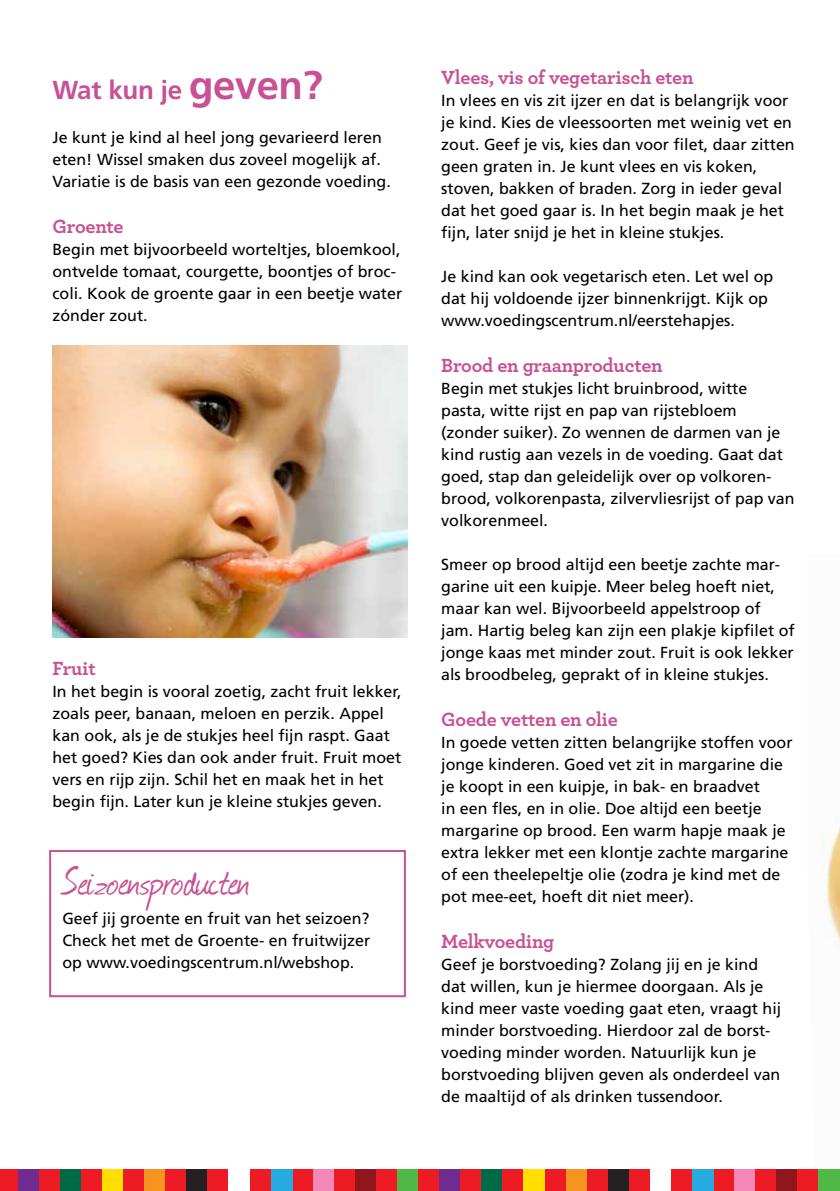
<style>
.page{position:relative;width:840px;height:1191px;background:#fff}
.page>*{position:absolute;margin:0;border:0;box-sizing:border-box;transform-origin:0 0}
.t1{font:46px "Journal";letter-spacing:-.01em;color:#c85094}
.t2{font:700 26px "Frutiger";letter-spacing:-.01em;color:#c85094}
.t3{font:700 20px "Archer Pro";letter-spacing:-.01em;color:#c85094}
.t4{font:16px/22px "Frutiger";color:#000}
.s1{font-size:40px}
</style>
<div class="page">
<img style="left:806px;top:828px;width:33px;height:342px">
<img style="left:52px;top:346px;width:355px;height:291px">
<div style="left:0;top:1170px;width:18px;height:21px;background:#ed1c24"></div>
<div style="left:18px;top:1170px;width:21px;height:21px;background:#702b91"></div>
<div style="left:39px;top:1170px;width:21px;height:21px;background:#ed1c24"></div>
<div style="left:60px;top:1170px;width:21px;height:21px;background:#006945"></div>
<div style="left:81px;top:1170px;width:21px;height:21px;background:#ed1c24"></div>
<div style="left:102px;top:1170px;width:21px;height:21px;background:#ffde00"></div>
<div style="left:123px;top:1170px;width:21px;height:21px;background:#ed1c24"></div>
<div style="left:144px;top:1170px;width:22px;height:21px;background:#f7941f"></div>
<div style="left:166px;top:1170px;width:21px;height:21px;background:#ed1c24"></div>
<div style="left:187px;top:1170px;width:21px;height:21px;background:#241f21"></div>
<div style="left:208px;top:1170px;width:21px;height:21px;background:#ed1c24"></div>
<div style="left:250px;top:1170px;width:21px;height:21px;background:#ed1c24"></div>
<div style="left:292px;top:1170px;width:21px;height:21px;background:#ed1c24"></div>
<div style="left:313px;top:1170px;width:21px;height:21px;background:#f287b8"></div>
<div style="left:334px;top:1170px;width:21px;height:21px;background:#ed1c24"></div>
<div style="left:355px;top:1170px;width:21px;height:21px;background:#8f171c"></div>
<div style="left:376px;top:1170px;width:21px;height:21px;background:#ed1c24"></div>
<div style="left:397px;top:1170px;width:21px;height:21px;background:#4fb847"></div>
<div style="left:418px;top:1170px;width:21px;height:21px;background:#ed1c24"></div>
<div style="left:271px;top:1170px;width:21px;height:21px;background:#26abe0"></div>
<div style="left:439px;top:1170px;width:21px;height:21px;background:#702b91"></div>
<div style="left:460px;top:1170px;width:21px;height:21px;background:#ed1c24"></div>
<div style="left:481px;top:1170px;width:21px;height:21px;background:#006945"></div>
<div style="left:502px;top:1170px;width:21px;height:21px;background:#ed1c24"></div>
<div style="left:523px;top:1170px;width:21px;height:21px;background:#ffde00"></div>
<div style="left:544px;top:1170px;width:21px;height:21px;background:#ed1c24"></div>
<div style="left:565px;top:1170px;width:21px;height:21px;background:#f7941f"></div>
<div style="left:586px;top:1170px;width:22px;height:21px;background:#ed1c24"></div>
<div style="left:608px;top:1170px;width:21px;height:21px;background:#241f21"></div>
<div style="left:629px;top:1170px;width:21px;height:21px;background:#ed1c24"></div>
<div style="left:671px;top:1170px;width:21px;height:21px;background:#ed1c24"></div>
<div style="left:713px;top:1170px;width:21px;height:21px;background:#ed1c24"></div>
<div style="left:734px;top:1170px;width:21px;height:21px;background:#f287b8"></div>
<div style="left:755px;top:1170px;width:21px;height:21px;background:#ed1c24"></div>
<div style="left:776px;top:1170px;width:21px;height:21px;background:#8f171c"></div>
<div style="left:797px;top:1170px;width:21px;height:21px;background:#ed1c24"></div>
<div style="left:818px;top:1170px;width:21px;height:21px;background:#4fb847"></div>
<div style="left:692px;top:1170px;width:21px;height:21px;background:#26abe0"></div>
<div style="left:49px;top:850px;width:356px;height:147px;border:2px solid #c85094"></div>
<h2 class="t2" style="left:52px;top:75px;width:271px">Wat kun je <span class="s1">geven?</span></h2>
<p class="t4" style="left:52px;top:126px;width:339px">Je kunt je kind al heel jong gevarieerd leren eten! Wissel smaken dus zoveel mogelijk af.<br>Variatie is de basis van een gezonde voeding.</p>
<p class="t3" style="left:52px;top:211px;width:72px">Groente</p>
<p class="t4" style="left:52px;top:238px;width:351px">Begin met bijvoorbeeld worteltjes, bloemkool, ontvelde tomaat, courgette, boontjes of broc&shy;coli. Kook de groente gaar in een beetje water zónder zout.</p>
<p class="t3" style="left:52px;top:653px;width:45px">Fruit</p>
<p class="t4" style="left:52px;top:680px;width:350px">In het begin is vooral zoetig, zacht fruit lekker, zoals peer, banaan, meloen en perzik. Appel kan ook, als je de stukjes heel fijn raspt. Gaat het goed? Kies dan ook ander fruit. Fruit moet vers en rijp zijn. Schil het en maak het in het begin fijn. Later kun je kleine stukjes geven.</p>
<h1 class="t1" style="left:62px;top:850px;width:189px">Seizoensproducten</h1>
<p class="t4" style="left:62px;top:907px;width:309px;text-align:justify">Geef jij groente en fruit van het seizoen?<br>Check het met de Groente- en fruitwijzer op www.voedingscentrum.nl/webshop.</p>
<p class="t3" style="left:441px;top:62px;width:253px">Vlees, vis of vegetarisch eten</p>
<p class="t4" style="left:441px;top:89px;width:355px">In vlees en vis zit ijzer en dat is belangrijk voor je kind. Kies de vleessoorten met weinig vet en zout. Geef je vis, kies dan voor filet, daar zitten geen graten in. Je kunt vlees en vis koken, stoven, bakken of braden. Zorg in ieder geval dat het goed gaar is. In het begin maak je het fijn, later snijd je het in kleine stukjes.</p>
<p class="t4" style="left:441px;top:265px;width:333px">Je kind kan ook vegetarisch eten. Let wel op dat hij voldoende ijzer binnenkrijgt. Kijk op www.voedingscentrum.nl/eerstehapjes.</p>
<p class="t3" style="left:441px;top:350px;width:223px">Brood en graanproducten</p>
<p class="t4" style="left:441px;top:377px;width:354px">Begin met stukjes licht bruinbrood, witte pasta, witte rijst en pap van rijstebloem (zonder suiker). Zo wennen de darmen van je kind rustig aan vezels in de voeding. Gaat dat goed, stap dan geleidelijk over op volkoren&shy;brood, volkorenpasta, zilvervliesrijst of pap van volkorenmeel.</p>
<p class="t4" style="left:441px;top:553px;width:355px">Smeer op brood altijd een beetje zachte mar&shy;garine uit een kuipje. Meer beleg hoeft niet, maar kan wel. Bijvoorbeeld appelstroop of jam. Hartig beleg kan zijn een plakje kipfilet of jonge kaas met minder zout. Fruit is ook lekker als broodbeleg, geprakt of in kleine stukjes.</p>
<p class="t3" style="left:441px;top:704px;width:178px">Goede vetten en olie</p>
<p class="t4" style="left:441px;top:731px;width:352px">In goede vetten zitten belangrijke stoffen voor jonge kinderen. Goed vet zit in margarine die je koopt in een kuipje, in bak- en braadvet<br>in een fles, en in olie. Doe altijd een beetje margarine op brood. Een warm hapje maak je extra lekker met een klontje zachte margarine of een theelepeltje olie (zodra je kind met de pot mee-eet, hoeft dit niet meer).</p>
<p class="t3" style="left:441px;top:926px;width:114px">Melkvoeding</p>
<p class="t4" style="left:441px;top:953px;width:341px">Geef je borstvoeding? Zolang jij en je kind dat willen, kun je hiermee doorgaan. Als je kind meer vaste voeding gaat eten, vraagt hij minder borstvoeding. Hierdoor zal de borst&shy;voeding minder worden. Natuurlijk kun je borstvoeding blijven geven als onderdeel van de maaltijd of als drinken tussendoor.</p>
</div>
